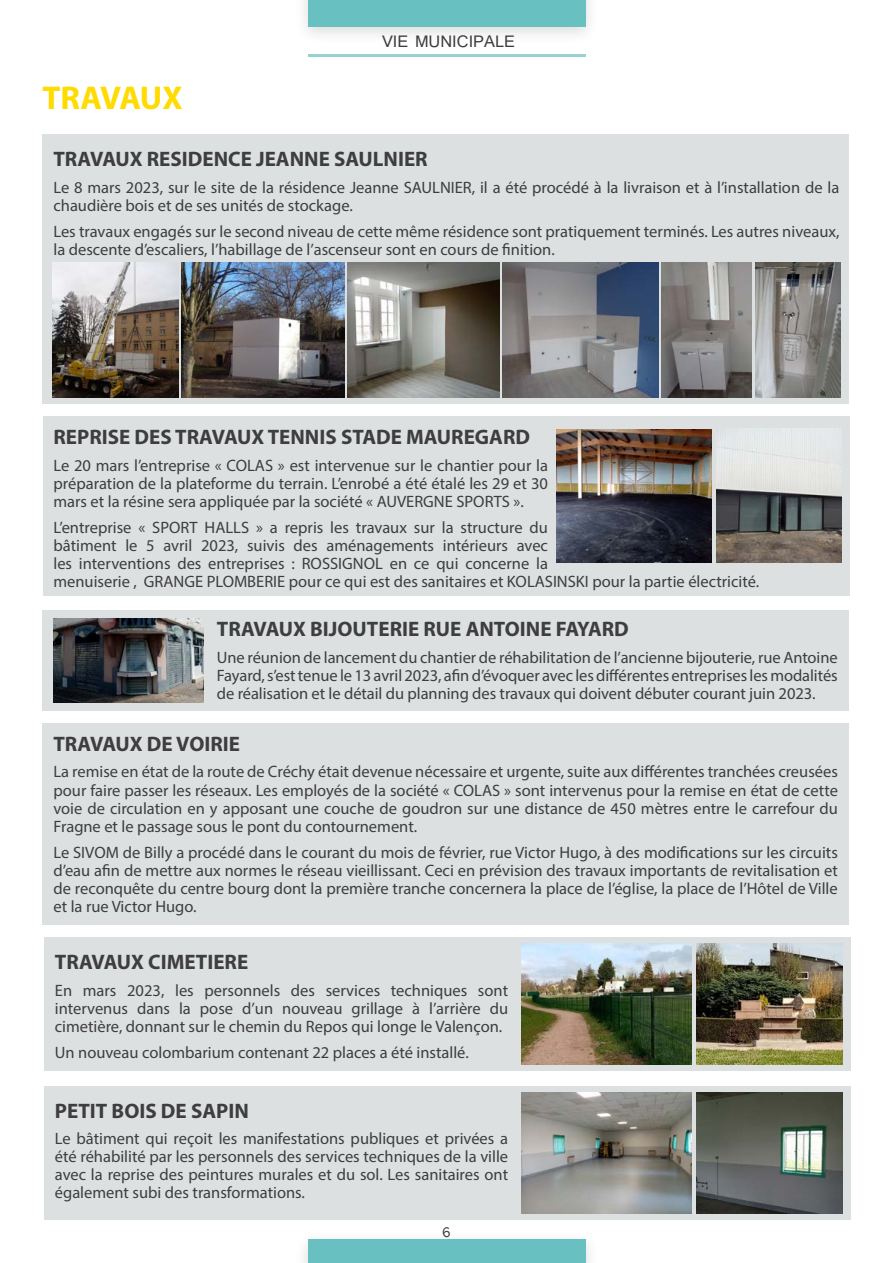
<style>
.page{position:relative;width:893px;height:1263px;background:#fff}
.page>*{position:absolute;margin:0;border:0;box-sizing:border-box;transform-origin:0 0}
.t1{font:700 33px "Myriad Pro";letter-spacing:-.02em;color:#ffdb00}
.t2{font:700 21px "Myriad Pro";color:#3e3d40}
.t3{font:21px "Tunga";color:#3e3d40}
.t4{font:18px "Tunga";color:#3e3d40}
.t5{font:16.5px/18px "Myriad Pro";color:#3e3d40;text-align:justify}
</style>
<div class="page">
<div style="left:294px;top:0;width:306px;height:45px;background:#000;opacity:.14"></div>
<div style="left:308px;top:0;width:278px;height:27px;background:#68c1c0"></div>
<div style="left:308px;top:1239px;width:278px;height:24px;background:#68c1c0"></div>
<hr style="left:308px;top:55px;width:278px;height:2px;background:#98d2d0">
<div style="left:44px;top:417px;width:806px;height:179px;background:#dde0e1"></div>
<div style="left:43px;top:134px;width:806px;height:270px;background:#dde0e1"></div>
<div style="left:43px;top:610px;width:806px;height:100px;background:#dde0e1"></div>
<div style="left:43px;top:723px;width:806px;height:202px;background:#dde0e1"></div>
<div style="left:44px;top:937px;width:806px;height:134px;background:#dde0e1"></div>
<div style="left:44px;top:1086px;width:806px;height:134px;background:#dde0e1"></div>
<img style="left:697px;top:944px;width:145px;height:120px">
<img style="left:697px;top:1093px;width:145px;height:120px">
<img style="left:522px;top:944px;width:169px;height:120px">
<img style="left:522px;top:1093px;width:169px;height:120px">
<img style="left:53px;top:618px;width:150px;height:84px">
<img style="left:556px;top:429px;width:156px;height:134px">
<img style="left:716px;top:429px;width:125px;height:134px">
<img style="left:52px;top:262px;width:126px;height:135px">
<img style="left:182px;top:262px;width:162px;height:135px">
<img style="left:503px;top:262px;width:155px;height:135px">
<img style="left:756px;top:262px;width:85px;height:135px">
<img style="left:348px;top:262px;width:151px;height:135px">
<img style="left:661px;top:262px;width:91px;height:135px">
<h1 class="t1" style="left:43px;top:76px;width:142px">TRAVAUX</h1>
<p class="t3" style="left:382px;top:27px;width:135px">VIE MUNICIPALE</p>
<p class="t2" style="left:53px;top:145px;width:376px">TRAVAUX RESIDENCE JEANNE SAULNIER</p>
<p class="t5" style="left:53px;top:178px;width:787px">Le 8 mars 2023, sur le site de la résidence Jeanne SAULNIER, il a été procédé à la livraison et à l’installation de la chaudière bois et de ses unités de stockage.</p>
<p class="t5" style="left:53px;top:222px;width:787px">Les travaux engagés sur le second niveau de cette même résidence sont pratiquement terminés. Les autres niveaux, la descente d’escaliers, l’habillage de l’ascenseur sont en cours de finition.</p>
<p class="t2" style="left:53px;top:424px;width:478px">REPRISE DES TRAVAUX TENNIS STADE MAUREGARD</p>
<p class="t5" style="left:53px;top:456px;width:496px">Le 20 mars l’entreprise « COLAS » est intervenue sur le chantier pour la préparation de la plateforme du terrain. L’enrobé a été étalé les 29 et 30 mars et la résine sera appliquée par la société « AUVERGNE SPORTS ».</p>
<p class="t5" style="left:53px;top:519px;width:707px;text-align:left">L’entreprise « SPORT HALLS » a repris les travaux sur la structure du<br>bâtiment le 5 avril 2023, suivis des aménagements intérieurs avec<br>les interventions des entreprises : ROSSIGNOL en ce qui concerne la<br>menuiserie , GRANGE PLOMBERIE pour ce qui est des sanitaires et KOLASINSKI pour la partie électricité.</p>
<p class="t2" style="left:217px;top:616px;width:413px">TRAVAUX BIJOUTERIE RUE ANTOINE FAYARD</p>
<p class="t5" style="left:217px;top:648px;width:622px">Une réunion de lancement du chantier de réhabilitation de l’ancienne bijouterie, rue Antoine Fayard, s’est tenue le 13 avril 2023, afin d’évoquer avec les différentes entreprises les modalités de réalisation et le détail du planning des travaux qui doivent débuter courant juin 2023.</p>
<p class="t2" style="left:53px;top:730px;width:188px">TRAVAUX DE VOIRIE</p>
<p class="t5" style="left:53px;top:763px;width:786px">La remise en état de la route de Créchy était devenue nécessaire et urgente, suite aux différentes tranchées creusées pour faire passer les réseaux. Les employés de la société « COLAS » sont intervenus pour la remise en état de cette voie de circulation en y apposant une couche de goudron sur une distance de 450 mètres entre le carrefour du Fragne et le passage sous le pont du contournement.</p>
<p class="t5" style="left:53px;top:843px;width:786px">Le SIVOM de Billy a procédé dans le courant du mois de février, rue Victor Hugo, à des modifications sur les circuits d’eau afin de mettre aux normes le réseau vieillissant. Ceci en prévision des travaux importants de revitalisation et de reconquête du centre bourg dont la première tranche concernera la place de l’église, la place de l’Hôtel de Ville et la rue Victor Hugo.</p>
<p class="t2" style="left:55px;top:948px;width:195px">TRAVAUX CIMETIERE</p>
<p class="t5" style="left:55px;top:981px;width:455px">En mars 2023, les personnels des services techniques sont intervenus dans la pose d’un nouveau grillage à l’arrière du cimetière, donnant sur le chemin du Repos qui longe le Valençon.</p>
<p class="t5" style="left:55px;top:1043px;width:415px">Un nouveau colombarium contenant 22 places a été installé.</p>
<p class="t2" style="left:55px;top:1097px;width:195px">PETIT BOIS DE SAPIN</p>
<p class="t5" style="left:55px;top:1130px;width:455px">Le bâtiment qui reçoit les manifestations publiques et privées a été réhabilité par les personnels des services techniques de la ville avec la reprise des peintures murales et du sol. Les sanitaires ont également subi des transformations.</p>
<p class="t4" style="left:442px;top:1220px;width:10px">6</p>
</div>
